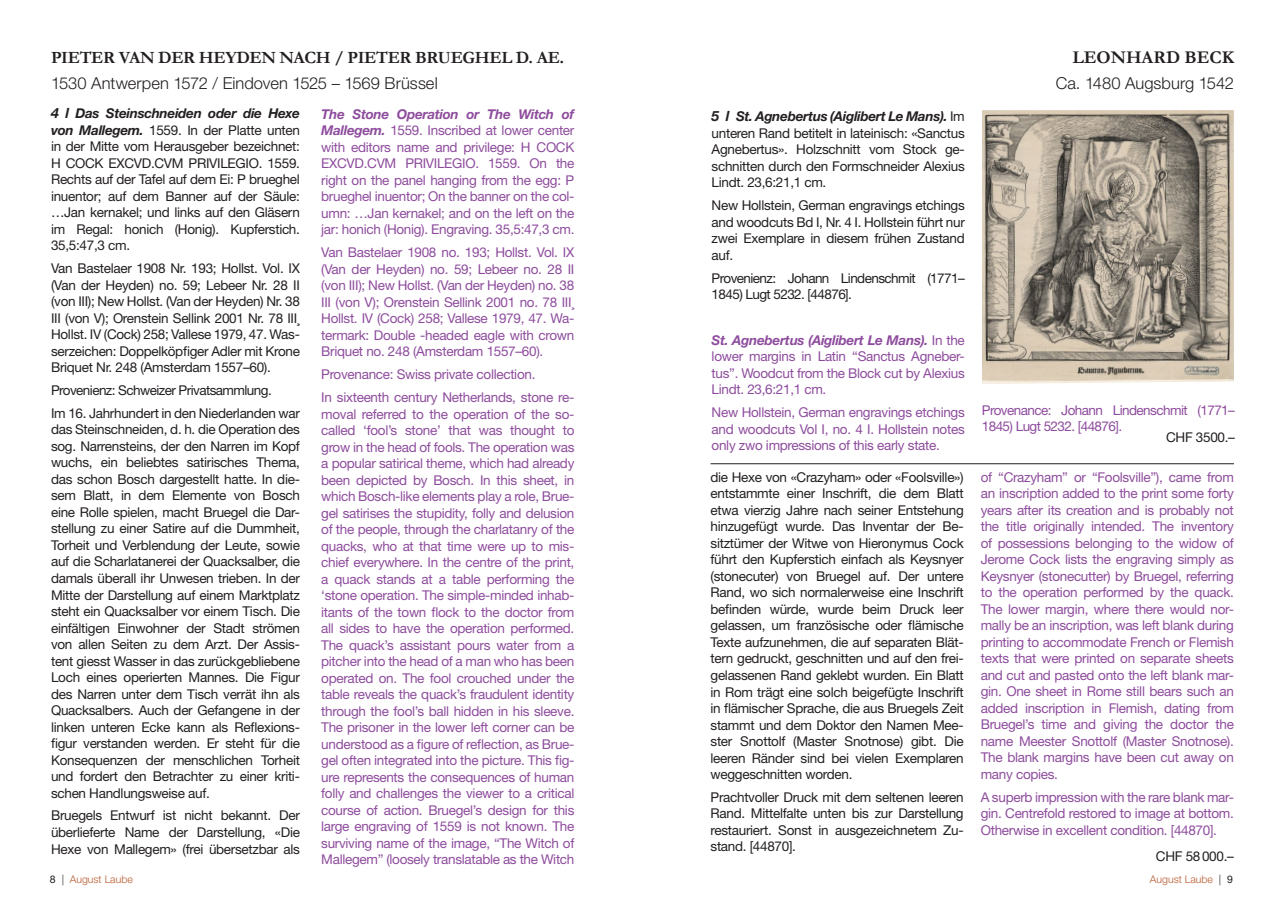
<style>
.page{position:relative;width:1285px;height:919px;background:#fff}
.page>*{position:absolute;margin:0;border:0;box-sizing:border-box;transform-origin:0 0}
.t1{font:700 18px "Garamond";color:#231f20}
.t2{font:700 17.25px "Garamond";letter-spacing:-.02em;color:#231f20}
.t3{font:300 16.5px "Helvetica Neue LT Std";color:#231f20}
.t4{font:13.5px/16.5px "Helvetica Neue LT Std";letter-spacing:-.02em;color:#8e4c9d;text-align:justify}
.t5{font:13.5px/16.5px "Helvetica Neue LT Std";letter-spacing:-.02em;color:#231f20;text-align:justify}
.t6{font:13.5px/23px "Helvetica Neue LT Std";letter-spacing:-.04em;color:#231f20}
.t7{font:13.5px/16.5px "Helvetica Neue LT Std";letter-spacing:-.04em;color:#8e4c9d}
.t8{font:300 10.5px "Helvetica Neue LT Std";color:#b85c30}
.s1{font-size:18px}
.s2{font-weight:700;font-style:italic;font-size:14.1px}
.s3{font-weight:700;font-style:italic}
.s4{font-weight:400;color:#231f20}
.s5{color:#231f20}
</style>
<div class="page">
<img style="left:982px;top:110px;width:251px;height:274px">
<hr style="left:710px;top:463px;width:523px;height:1px;background:#231f20">
<p class="t2" style="left:51px;top:46px;width:514px">PIETER VAN DER HEYDEN NACH / PIETER BRUEGHEL D. AE<span class="s1">.</span></p>
<p class="t3" style="left:51px;top:73px;width:388px">1530 Antwerpen 1572 / Eindoven 1525 – 1569 Brüssel</p>
<p class="t5" style="left:51px;top:105px;width:250px"><span class="s2">4 l</span> <span class="s3">Das Steinschneiden oder die Hexe von Mallegem.</span> 1559. In der Platte unten in der Mitte vom Herausgeber bezeichnet:<br>H COCK EXCVD.CVM PRIVILEGIO. 1559.<br>Rechts auf der Tafel auf dem Ei: P brueghel inuentor; auf dem Banner auf der Säule: …Jan kernakel; und links auf den Gläsern im Regal: honich (Honig). Kupferstich.<br>35,5:47,3 cm.</p>
<p class="t5" style="left:51px;top:260px;width:250px">Van Bastelaer 1908 Nr. 193; Hollst. Vol. IX (Van der Heyden) no. 59; Lebeer Nr. 28 II (von III); New Hollst. (Van der Heyden) Nr. 38<br>III (von V); Orenstein Sellink 2001 Nr. 78 III¸ Hollst. IV (Cock) 258; Vallese 1979, 47. Was&shy;serzeichen: Doppelköpfiger Adler mit Krone Briquet Nr. 248 (Amsterdam 1557–60).</p>
<p class="t6" style="left:51px;top:378px;width:250px">Provenienz: Schweizer Privatsammlung.<br>Im 16. Jahrhundert in den Niederlanden war</p>
<p class="t5" style="left:51px;top:421px;width:250px">das Steinschneiden, d. h. die Operation des sog. Narrensteins, der den Narren im Kopf wuchs, ein beliebtes satirisches Thema, das schon Bosch dargestellt hatte. In die&shy;sem Blatt, in dem Elemente von Bosch eine Rolle spielen, macht Bruegel die Dar&shy;stellung zu einer Satire auf die Dummheit, Torheit und Verblendung der Leute, sowie auf die Scharlatanerei der Quacksalber, die damals überall ihr Unwesen trieben. In der Mitte der Darstellung auf einem Marktplatz steht ein Quacksalber vor einem Tisch. Die einfältigen Einwohner der Stadt strömen von allen Seiten zu dem Arzt. Der Assis&shy;tent giesst Wasser in das zurückgebliebene Loch eines operierten Mannes. Die Figur des Narren unter dem Tisch verrät ihn als Quacksalbers. Auch der Gefangene in der linken unteren Ecke kann als Reflexions&shy;figur verstanden werden. Er steht für die Konsequenzen der menschlichen Torheit und fordert den Betrachter zu einer kriti&shy;schen Handlungsweise auf.</p>
<p class="t5" style="left:51px;top:807px;width:250px">Bruegels Entwurf ist nicht bekannt. Der überlieferte Name der Darstellung, «Die Hexe von Mallegem» (frei übersetzbar als</p>
<p class="t4" style="left:321px;top:105px;width:255px"><span class="s3">The Stone Operation or The Witch of Mallegem.</span> 1559. Inscribed at lower center with editors name and privilege: H COCK EXCVD.CVM PRIVILEGIO. 1559. On the right on the panel hanging from the egg: P brueghel inuentor; On the banner on the col&shy;umn: …Jan kernakel; and on the left on the jar: honich (Honig). Engraving. 35,5:47,3 cm.</p>
<p class="t4" style="left:321px;top:244px;width:255px">Van Bastelaer 1908 no. 193; Hollst. Vol. IX (Van der Heyden) no. 59; Lebeer no. 28 II (von III); New Hollst. (Van der Heyden) no. 38<br>III (von V); Orenstein Sellink 2001 no. 78 III¸ Hollst. IV (Cock) 258; Vallese 1979, 47. Wa&shy;termark: Double -headed eagle with crown Briquet no. 248 (Amsterdam 1557–60).</p>
<p class="t4" style="left:321px;top:362px;width:254px;line-height:23px">Provenance: Swiss private collection.<br>In sixteenth century Netherlands, stone re-</p>
<p class="t4" style="left:321px;top:405px;width:255px">moval referred to the operation of the so&shy;called ‘fool’s stone’ that was thought to grow in the head of fools. The operation was a popular satirical theme, which had already been depicted by Bosch. In this sheet, in which Bosch-like elements play a role, Brue&shy;gel satirises the stupidity, folly and delusion of the people, through the charlatanry of the quacks, who at that time were up to mis&shy;chief everywhere. In the centre of the print, a quack stands at a table performing the ‘stone operation. The simple-minded inhab&shy;itants of the town flock to the doctor from all sides to have the operation performed.<br>The quack’s assistant pours water from a pitcher into the head of a man who has been operated on. The fool crouched under the table reveals the quack’s fraudulent identity through the fool’s ball hidden in his sleeve.<br>The prisoner in the lower left corner can be understood as a figure of reflection, as Brue&shy;gel often integrated into the picture. This fig&shy;ure represents the consequences of human folly and challenges the viewer to a critical course of action. Bruegel’s design for this large engraving of 1559 is not known. The surviving name of the image, “The Witch of Mallegem” (loosely translatable as the Witch</p>
<h1 class="t1" style="left:1072px;top:45px;width:163px">LEONHARD BECK</h1>
<p class="t3" style="left:1055px;top:73px;width:179px">Ca. 1480 Augsburg 1542</p>
<p class="t5" style="left:711px;top:108px;width:255px"><span class="s2">5 l</span> <span class="s3">St. Agnebertus (Aiglibert Le Mans).</span> Im unteren Rand betitelt in lateinisch: «Sanctus Agnebertus». Holzschnitt vom Stock ge&shy;schnitten durch den Formschneider Alexius Lindt. 23,6:21,1 cm.</p>
<p class="t5" style="left:711px;top:197px;width:255px">New Hollstein, German engravings etchings and woodcuts Bd I, Nr. 4 I. Hollstein führt nur zwei Exemplare in diesem frühen Zustand auf.</p>
<p class="t6" style="left:711px;top:269px;width:255px;line-height:16.5px">Provenienz: Johann Lindenschmit (1771–<br>1845) Lugt 5232. [44876].</p>
<p class="t4" style="left:711px;top:332px;width:254px"><span class="s3">St. Agnebertus (Aiglibert Le Mans).</span> In the lower margins in Latin “Sanctus Agneber&shy;tus”. Woodcut from the Block cut by Alexius Lindt. 23,6:21,1 cm.</p>
<p class="t4" style="left:711px;top:404px;width:255px">New Hollstein, German engravings etchings and woodcuts Vol I, no. 4 I. Hollstein notes only zwo impressions of this early state.</p>
<p class="t7" style="left:981px;top:401px;width:255px">Provenance: Johann Lindenschmit (1771–<br>1845) Lugt 5232. [44876].</p>
<p class="t5" style="left:1165px;top:429px;width:70px">CHF 3500.–</p>
<p class="t5" style="left:710px;top:468px;width:255px">die Hexe von «Crazyham» oder «Foolsville») entstammte einer Inschrift, die dem Blatt etwa vierzig Jahre nach seiner Entstehung hinzugefügt wurde. Das Inventar der Be&shy;sitztümer der Witwe von Hieronymus Cock führt den Kupferstich einfach als Keysnyer (stonecuter) von Bruegel auf. Der untere Rand, wo sich normalerweise eine Inschrift befinden würde, wurde beim Druck leer gelassen, um französische oder flämische Texte aufzunehmen, die auf separaten Blät&shy;tern gedruckt, geschnitten und auf den frei&shy;gelassenen Rand geklebt wurden. Ein Blatt in Rom trägt eine solch beigefügte Inschrift in flämischer Sprache, die aus Bruegels Zeit stammt und dem Doktor den Namen Mee&shy;ster Snottolf (Master Snotnose) gibt. Die leeren Ränder sind bei vielen Exemplaren weggeschnitten worden.</p>
<p class="t5" style="left:710px;top:788px;width:254px">Prachtvoller Druck mit dem seltenen leeren Rand. Mittelfalte unten bis zur Darstellung restauriert. Sonst in ausgezeichnetem Zu&shy;stand. [44870].</p>
<p class="t4" style="left:980px;top:468px;width:255px">of “Crazyham” or “Foolsville”), came from an inscription added to the print some forty years after its creation and is probably not the title originally intended. The inventory of possessions belonging to the widow of Jerome Cock lists the engraving simply as Keysnyer (stonecutter) by Bruegel, referring to the operation performed by the quack.<br>The lower margin, where there would nor&shy;mally be an inscription, was left blank during printing to accommodate French or Flemish texts that were printed on separate sheets and cut and pasted onto the left blank mar&shy;gin. One sheet in Rome still bears such an added inscription in Flemish, dating from Bruegel’s time and giving the doctor the name Meester Snottolf (Master Snotnose).<br>The blank margins have been cut away on many copies.</p>
<p class="t4" style="left:980px;top:788px;width:255px">A superb impression with the rare blank mar&shy;gin. Centrefold restored to image at bottom.<br>Otherwise in excellent condition. [44870].</p>
<p class="t5" style="left:1155px;top:847px;width:80px">CHF 58000.–</p>
<p class="t8" style="left:50px;top:872px;width:84px"><span class="s4">8</span> <span class="s5">|</span> August Laube</p>
<p class="t8" style="left:1149px;top:872px;width:84px">August Laube <span class="s5">|</span> <span class="s4">9</span></p>
</div>
